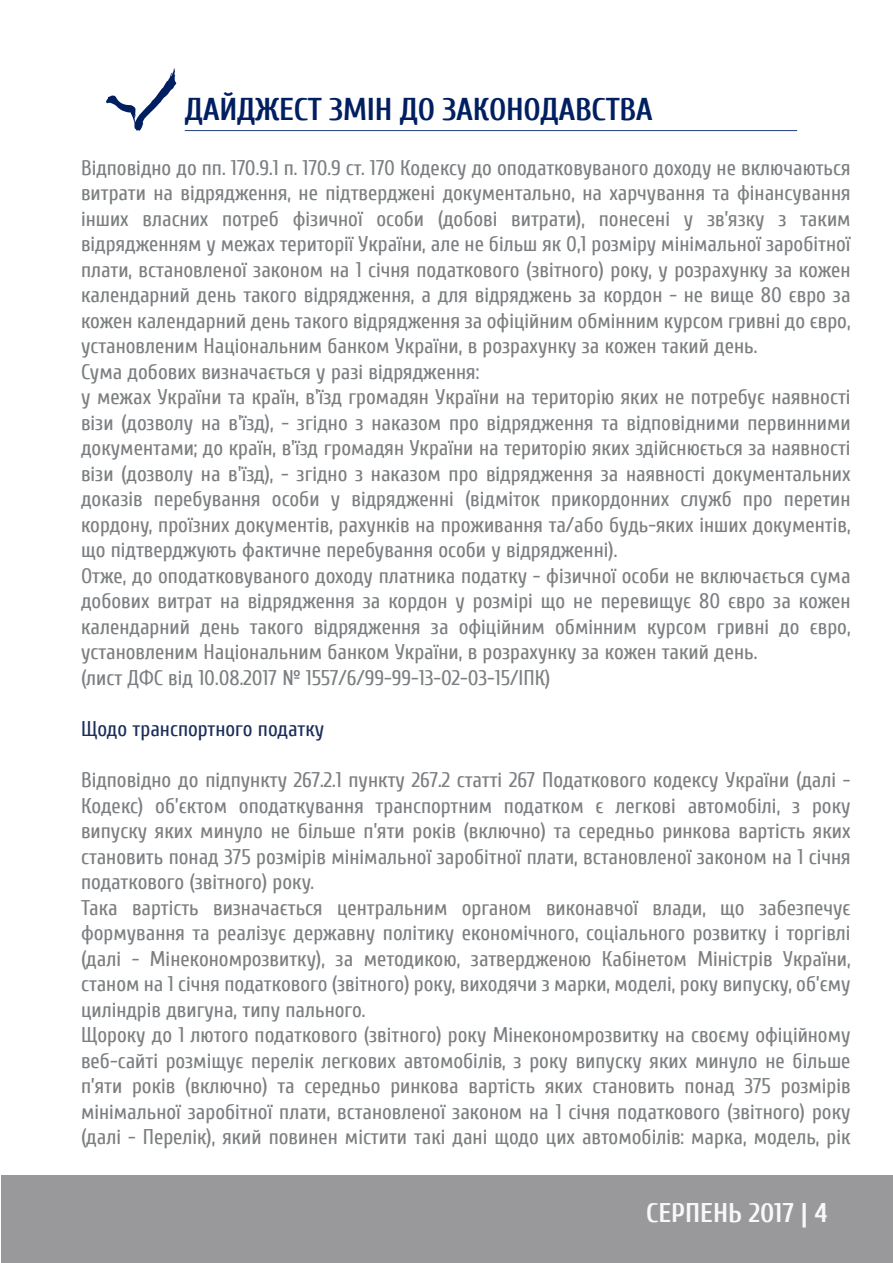
<style>
.page{position:relative;width:893px;height:1263px;background:#fff}
.page>*{position:absolute;margin:0;border:0;box-sizing:border-box;transform-origin:0 0}
.t1{font:700 31.5px "Cuprum";letter-spacing:-.01em;color:#001f61}
.t2{font:700 27px "Cuprum";color:#f7f8f7}
.t3{font:21.3px/25.5px "Cuprum";color:#7c7f81}
.t4{font:21.3px "Cuprum";color:#1c2d5a}
</style>
<div class="page">
<hr style="left:185px;top:130px;width:612px;height:1px;background:#1f3f7c">
<svg style="left:106px;top:68px;width:71px;height:63px"></svg>
<div style="left:1px;top:1175px;width:892px;height:88px;background:#99989b"></div>
<h1 class="t1" style="left:185px;top:92px;width:470px">ДАЙДЖЕСТ ЗМІН ДО ЗАКОНОДАВСТВА</h1>
<p class="t3" style="left:81px;top:155px;width:771px">Відповідно до пп. 170.9.1 п. 170.9 ст. 170 Кодексу до оподатковуваного доходу не включаються витрати на відрядження, не підтверджені документально, на харчування та фінансування інших власних потреб фізичної особи (добові витрати), понесені у зв’язку з таким відрядженням у межах території України, але не більш як 0,1 розміру мінімальної заробітної плати, встановленої законом на 1 січня податкового (звітного) року, у розрахунку за кожен календарний день такого відрядження, а для відряджень за кордон - не вище 80 євро за кожен календарний день такого відрядження за офіційним обмінним курсом гривні до євро, установленим Національним банком України, в розрахунку за кожен такий день.<br>Сума добових визначається у разі відрядження:<br>у межах України та країн, в'їзд громадян України на територію яких не потребує наявності візи (дозволу на в'їзд), - згідно з наказом про відрядження та відповідними первинними документами; до країн, в'їзд громадян України на територію яких здійснюється за наявності візи (дозволу на в'їзд), - згідно з наказом про відрядження за наявності документальних доказів перебування особи у відрядженні (відміток прикордонних служб про перетин кордону, проїзних документів, рахунків на проживання та/або будь-яких інших документів, що підтверджують фактичне перебування особи у відрядженні).<br>Отже, до оподатковуваного доходу платника податку - фізичної особи не включається сума добових витрат на відрядження за кордон у розмірі що не перевищує 80 євро за кожен календарний день такого відрядження за офіційним обмінним курсом гривні до євро, установленим Національним банком України, в розрахунку за кожен такий день.<br>(лист ДФС від 10.08.2017 № 1557/6/99-99-13-02-03-15/ІПК)</p>
<p class="t4" style="left:81px;top:717px;width:245px">Щодо транспортного податку</p>
<p class="t3" style="left:81px;top:767px;width:771px">Відповідно до підпункту 267.2.1 пункту 267.2 статті 267 Податкового кодексу України (далі - Кодекс) об’єктом оподаткування транспортним податком є легкові автомобілі, з року випуску яких минуло не більше п’яти років (включно) та середньо ринкова вартість яких становить понад 375 розмірів мінімальної заробітної плати, встановленої законом на 1 січня податкового (звітного) року.<br>Така вартість визначається центральним органом виконавчої влади, що забезпечує формування та реалізує державну політику економічного, соціального розвитку і торгівлі (далі - Мінекономрозвитку), за методикою, затвердженою Кабінетом Міністрів України, станом на 1 січня податкового (звітного) року, виходячи з марки, моделі, року випуску, об’єму циліндрів двигуна, типу пального.<br>Щороку до 1 лютого податкового (звітного) року Мінекономрозвитку на своєму офіційному веб-сайті розміщує перелік легкових автомобілів, з року випуску яких минуло не більше п’яти років (включно) та середньо ринкова вартість яких становить понад 375 розмірів мінімальної заробітної плати, встановленої законом на 1 січня податкового (звітного) року (далі - Перелік), який повинен містити такі дані щодо цих автомобілів: марка, модель, рік</p>
<p class="t2" style="left:628px;top:1198px;width:116px">ЛИСТОПАД</p>
<p class="t2" style="left:783px;top:1198px;width:46px">6 2</p>
<p class="t2" style="left:646px;top:1198px;width:183px">СЕРПЕНЬ 2017 | 4</p>
</div>
